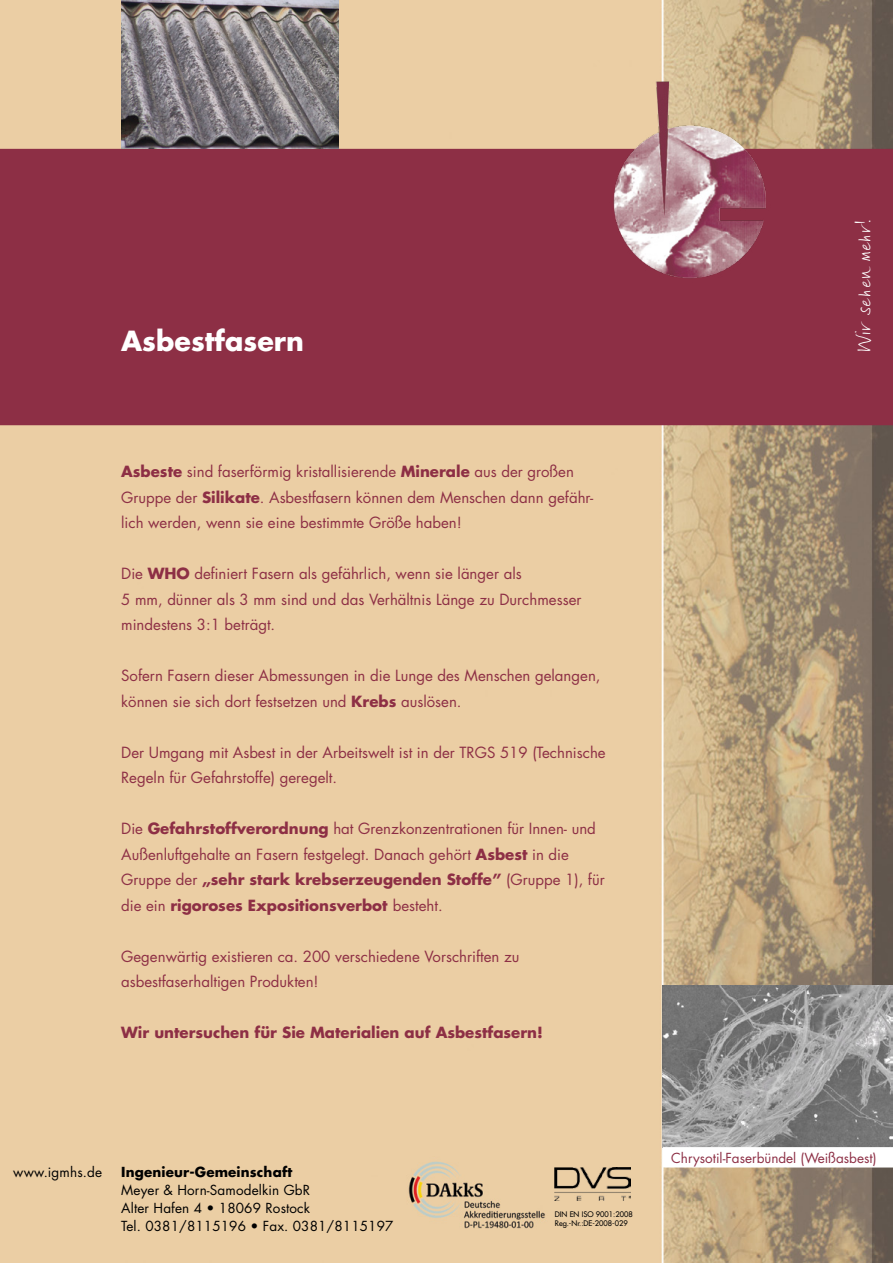
<style>
.page{position:relative;width:893px;height:1263px;background:#fff}
.page>*{position:absolute;margin:0;border:0;box-sizing:border-box;transform-origin:0 0}
.t1{font:700 27px "Futura Std";color:#fff}
.t2{font:18px "lizzielongstocking";color:#fff}
.t3{font:15px/25.5px "Futura Std";color:#8d2f45}
.t4{font:700 15px "Futura Std";color:#8d2f45}
.t5{font:13.5px/18px "Futura Std";letter-spacing:.01em;color:#000}
.t6{font:13.5px "Futura Std";color:#8d2f45}
.t7{font:700 13.5px "Futura Std";letter-spacing:.01em;color:#000}
.t8{font:500 7.5px/9px "Futura Std";color:#000}
.s1{font-weight:700}
</style>
<div class="page">
<img style="left:0;top:0;width:893px;height:1263px">
<div style="left:0;top:149px;width:893px;height:276px;background:#8d2f45"></div>
<img style="left:609px;top:79px;width:163px;height:199px">
<img style="left:555px;top:1167px;width:75px;height:33px">
<img style="left:407px;top:1151px;width:140px;height:87px">
<img style="left:121px;top:0;width:217px;height:149px">
<img style="left:663px;top:985px;width:230px;height:162px">
<div style="left:664px;top:1148px;width:229px;height:19px;background:#fff"></div>
<div style="left:663px;top:1147px;width:230px;height:20px;border:2px solid #fff"></div>
<h1 class="t1" style="left:121px;top:323px;width:184px">Asbestfasern</h1>
<p class="t3" style="left:121px;top:459px;width:474px"><span class="s1">Asbeste</span> sind faserförmig kristallisierende <span class="s1">Minerale</span> aus der großen<br>Gruppe der <span class="s1">Silikate</span>. Asbestfasern können dem Menschen dann gefähr&shy;lich werden, wenn sie eine bestimmte Größe haben!</p>
<p class="t3" style="left:121px;top:561px;width:462px">Die <span class="s1">WHO</span> definiert Fasern als gefährlich, wenn sie länger als<br>5 mm, dünner als 3 mm sind und das Verhältnis Länge zu Durchmesser mindestens 3:1 beträgt.</p>
<p class="t3" style="left:121px;top:663px;width:481px">Sofern Fasern dieser Abmessungen in die Lunge des Menschen gelangen, können sie sich dort festsetzen und <span class="s1">Krebs</span> auslösen.</p>
<p class="t3" style="left:121px;top:739px;width:486px">Der Umgang mit Asbest in der Arbeitswelt ist in der TRGS 519 (Technische<br>Regeln für Gefahrstoffe) geregelt.</p>
<p class="t3" style="left:121px;top:816px;width:485px">Die <span class="s1">Gefahrstoffverordnung</span> hat Grenzkonzentrationen für Innen- und Außenluftgehalte an Fasern festgelegt. Danach gehört <span class="s1">Asbest</span> in die Gruppe der <span class="s1">„sehr stark krebserzeugenden Stoffe”</span> (Gruppe 1), für die ein <span class="s1">rigoroses Expositionsverbot</span> besteht.</p>
<p class="t3" style="left:121px;top:943px;width:400px">Gegenwärtig existieren ca. 200 verschiedene Vorschriften zu asbestfaserhaltigen Produkten!</p>
<p class="t4" style="left:121px;top:1022px;width:423px">Wir untersuchen für Sie Materialien auf Asbestfasern!</p>
<p class="t2" style="left:854px;top:350px;width:134px;rotate:-90deg">Wir sehen mehr!</p>
<p class="t5" style="left:13px;top:1163px;width:90px">www.igmhs.de</p>
<p class="t7" style="left:121px;top:1163px;width:172px">Ingenieur-Gemeinschaft</p>
<p class="t5" style="left:121px;top:1181px;width:274px">Meyer &amp; Horn-Samodelkin GbR<br>Alter Hafen 4 • 18069 Rostock<br>Tel. 0381/8115196 • Fax. 0381/8115197</p>
<p class="t8" style="left:555px;top:1209px;width:79px">DIN EN ISO 9001:2008<br>Reg.-Nr.:DE-2008-029</p>
<p class="t6" style="left:671px;top:1149px;width:207px">Chrysotil-Faserbündel (Weißasbest)</p>
</div>
